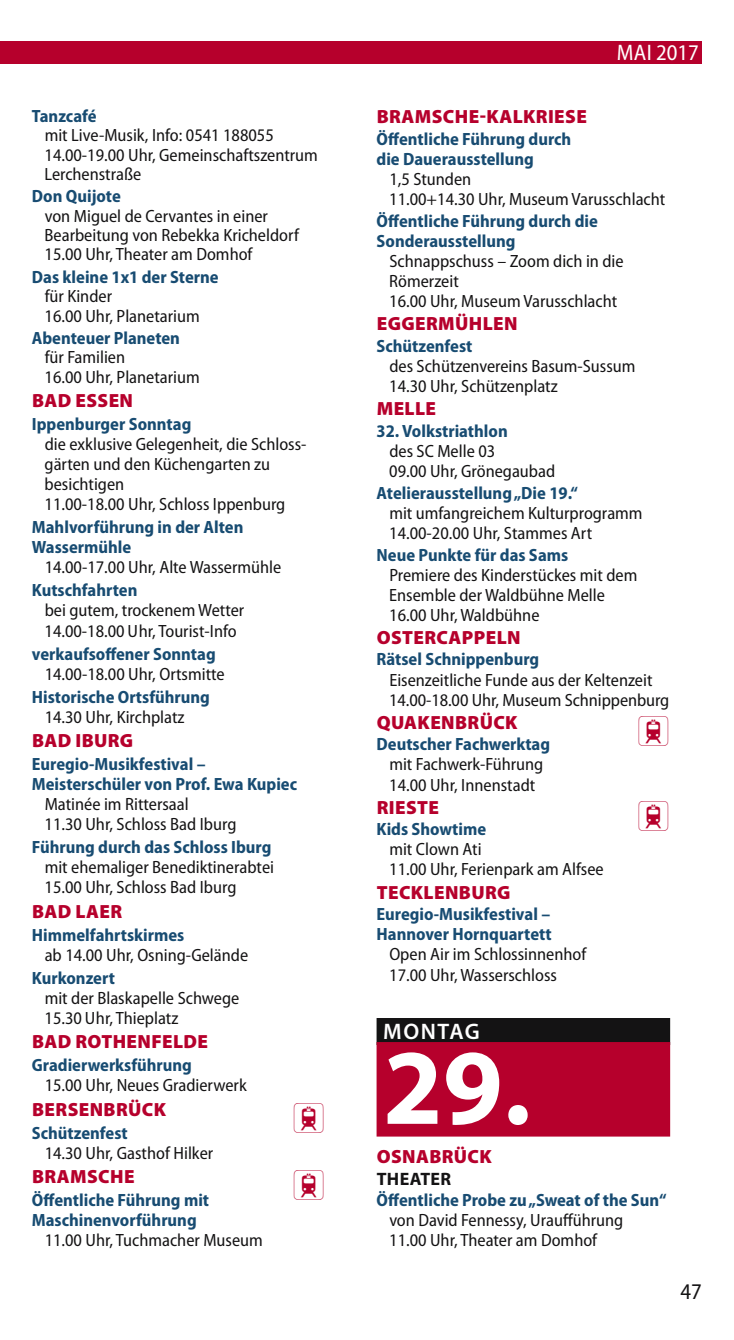
<style>
.page{position:relative;width:734px;height:1340px;background:#fff}
.page>*{position:absolute;margin:0;border:0;box-sizing:border-box;transform-origin:0 0}
.t1{font:700 108px "Myriad Pro";color:#fff}
.t2{font:31.5px "Communications P06";color:#b6002c}
.t3{font:semi-condensed 22.5px "Myriad Pro";color:#fff}
.t4{font:600 22.5px "Myriad Pro";letter-spacing:.07em;color:#fff}
.t5{font:semi-condensed 22.5px "Myriad Pro";color:#141314}
.t6{font:900 19.12px "Myriad Pro";letter-spacing:.02em;color:#b6002c}
.t7{font:700 18px "Myriad Pro";letter-spacing:.02em;color:#141314}
.t8{font:semi-condensed 17.78px/20px "Myriad Pro";color:#141314}
.t9{font:700 semi-condensed 17.78px/20px "Myriad Pro";color:#184c72}
.s1{font-weight:700;color:#184c72}
.s2{font-weight:400;color:#141314}
</style>
<div class="page">
<div style="left:0;top:41px;width:702px;height:23px;background:#b6002c"></div>
<div style="left:376px;top:1018px;width:294px;height:27px;background:#141314"></div>
<div style="left:376px;top:1042px;width:294px;height:94px;background:#b6002c"></div>
<p class="t8" style="left:45px;top:108px;width:275px;line-height:19.3px;text-indent:-13px"><span class="s1">Tanzcafé<br></span>mit Live-Musik, Info: 0541 188055<br>14.00-19.00 Uhr, Gemeinschaftszentrum<br>Lerchenstraße</p>
<p class="t8" style="left:45px;top:188px;width:256px;line-height:19.3px;text-indent:-13px"><span class="s1">Don Quijote<br></span>von Miguel de Cervantes in einer<br>Bearbeitung von Rebekka Kricheldorf<br>15.00 Uhr, Theater am Domhof</p>
<p class="t8" style="left:45px;top:269px;width:175px;line-height:19.3px;text-indent:-13px"><span class="s1">Das kleine 1x1 der Sterne </span>für Kinder<br>16.00 Uhr, Planetarium</p>
<p class="t8" style="left:45px;top:330px;width:157px;line-height:19.3px;text-indent:-13px"><span class="s1">Abenteuer Planeten </span>für Familien<br>16.00 Uhr, Planetarium</p>
<p class="t6" style="left:32px;top:389px;width:102px">BAD ESSEN</p>
<p class="t8" style="left:45px;top:415px;width:263px;text-indent:-13px"><span class="s1">Ippenburger Sonntag<br></span>die exklusive Gelegenheit, die Schloss&shy;gärten und den Küchengarten zu besichtigen<br>11.00-18.00 Uhr, Schloss Ippenburg</p>
<p class="t9" style="left:32px;top:519px;width:213px">Mahlvorführung in der Alten</p>
<p class="t9" style="left:32px;top:539px;width:101px">Wassermühle</p>
<p class="t8" style="left:45px;top:559px;width:238px">14.00-17.00 Uhr, Alte Wassermühle</p>
<p class="t8" style="left:45px;top:582px;width:201px;text-indent:-13px"><span class="s1">Kutschfahrten<br></span>bei gutem, trockenem Wetter<br>14.00-18.00 Uhr, Tourist-Info</p>
<p class="t8" style="left:45px;top:645px;width:181px;text-indent:-13px"><span class="s1">verkaufsoffener Sonntag<br></span>14.00-18.00 Uhr, Ortsmitte</p>
<p class="t9" style="left:45px;top:688px;width:167px;text-indent:-13px">Historische Ortsführung<br><span class="s2">14.30 Uhr, Kirchplatz</span></p>
<p class="t6" style="left:32px;top:729px;width:103px">BAD IBURG</p>
<p class="t9" style="left:32px;top:755px;width:175px">Euregio-Musikfestival –</p>
<p class="t9" style="left:32px;top:775px;width:266px">Meisterschüler von Prof. Ewa Kupiec</p>
<p class="t8" style="left:45px;top:795px;width:146px">Matinée im Rittersaal</p>
<p class="t8" style="left:45px;top:815px;width:193px">11.30 Uhr, Schloss Bad Iburg</p>
<p class="t8" style="left:45px;top:838px;width:231px;text-indent:-13px"><span class="s1">Führung durch das Schloss Iburg </span>mit ehemaliger Benediktinerabtei<br>15.00 Uhr, Schloss Bad Iburg</p>
<p class="t6" style="left:32px;top:899px;width:92px">BAD LAER</p>
<p class="t8" style="left:45px;top:926px;width:205px;text-indent:-13px"><span class="s1">Himmelfahrtskirmes<br></span>ab 14.00 Uhr, Osning-Gelände</p>
<p class="t8" style="left:45px;top:969px;width:196px;text-indent:-13px"><span class="s1">Kurkonzert<br></span>mit der Blaskapelle Schwege<br>15.30 Uhr, Thieplatz</p>
<p class="t6" style="left:32px;top:1030px;width:177px">BAD ROTHENFELDE</p>
<p class="t8" style="left:45px;top:1056px;width:203px;text-indent:-13px"><span class="s1">Gradierwerksführung<br></span>15.00 Uhr, Neues Gradierwerk</p>
<p class="t9" style="left:32px;top:1124px;width:97px">Schützenfest</p>
<p class="t6" style="left:32px;top:1097px;width:135px">BERSENBRÜCK</p>
<p class="t2" style="left:292px;top:1102px;width:35px">_</p>
<p class="t8" style="left:45px;top:1144px;width:170px">14.30 Uhr, Gasthof Hilker</p>
<p class="t9" style="left:32px;top:1191px;width:179px">Öffentliche Führung mit</p>
<p class="t6" style="left:32px;top:1165px;width:104px">BRAMSCHE</p>
<p class="t2" style="left:292px;top:1170px;width:35px">_</p>
<p class="t8" style="left:45px;top:1211px;width:220px;text-indent:-13px"><span class="s1">Maschinenvorführung<br></span>11.00 Uhr, Tuchmacher Museum</p>
<p class="t3" style="left:616px;top:44px;width:84px">MAI 2017</p>
<p class="t6" style="left:376px;top:105px;width:212px">BRAMSCHE-KALKRIESE</p>
<p class="t9" style="left:376px;top:130px;width:196px">Öffentliche Führung durch</p>
<p class="t9" style="left:376px;top:150px;width:159px">die Dauerausstellung</p>
<p class="t8" style="left:389px;top:170px;width:83px">1,5 Stunden</p>
<p class="t8" style="left:389px;top:190px;width:277px">11.00+14.30 Uhr, Museum Varusschlacht</p>
<p class="t9" style="left:376px;top:212px;width:223px">Öffentliche Führung durch die</p>
<p class="t9" style="left:376px;top:232px;width:140px">Sonderausstellung</p>
<p class="t8" style="left:389px;top:252px;width:236px">Schnappschuss – Zoom dich in die</p>
<p class="t8" style="left:389px;top:272px;width:71px">Römerzeit</p>
<p class="t8" style="left:389px;top:292px;width:229px">16.00 Uhr, Museum Varusschlacht</p>
<p class="t6" style="left:376px;top:312px;width:142px">EGGERMÜHLEN</p>
<p class="t8" style="left:389px;top:337px;width:248px;text-indent:-13px"><span class="s1">Schützenfest<br></span>des Schützenvereins Basum-Sussum<br>14.30 Uhr, Schützenplatz</p>
<p class="t6" style="left:376px;top:397px;width:61px">MELLE</p>
<p class="t8" style="left:389px;top:422px;width:167px;text-indent:-13px"><span class="s1">32. Volkstriathlon<br></span>des SC Melle 03<br>09.00 Uhr, Grönegaubad</p>
<p class="t8" style="left:389px;top:484px;width:255px;text-indent:-13px"><span class="s1">Atelierausstellung „Die 19.“<br></span>mit umfangreichem Kulturprogramm<br>14.00-20.00 Uhr, Stammes Art</p>
<p class="t8" style="left:389px;top:546px;width:250px;text-indent:-13px"><span class="s1">Neue Punkte für das Sams<br></span>Premiere des Kinderstückes mit dem<br>Ensemble der Waldbühne Melle<br>16.00 Uhr, Waldbühne</p>
<p class="t6" style="left:376px;top:626px;width:145px">OSTERCAPPELN</p>
<p class="t8" style="left:389px;top:651px;width:281px;text-indent:-13px"><span class="s1">Rätsel Schnippenburg<br></span>Eisenzeitliche Funde aus der Keltenzeit<br>14.00-18.00 Uhr, Museum Schnippenburg</p>
<p class="t9" style="left:376px;top:736px;width:175px">Deutscher Fachwerktag</p>
<p class="t6" style="left:376px;top:710px;width:142px">QUAKENBRÜCK</p>
<p class="t2" style="left:636px;top:715px;width:35px">_</p>
<p class="t8" style="left:389px;top:756px;width:156px">mit Fachwerk-Führung<br>14.00 Uhr, Innenstadt</p>
<p class="t9" style="left:376px;top:821px;width:111px">Kids Showtime</p>
<p class="t6" style="left:376px;top:795px;width:64px">RIESTE</p>
<p class="t2" style="left:636px;top:800px;width:35px">_</p>
<p class="t8" style="left:389px;top:841px;width:216px">mit Clown Ati<br>11.00 Uhr, Ferienpark am Alfsee</p>
<p class="t6" style="left:376px;top:880px;width:135px">TECKLENBURG</p>
<p class="t9" style="left:376px;top:905px;width:175px">Euregio-Musikfestival –</p>
<p class="t9" style="left:376px;top:926px;width:176px">Hannover Hornquartett</p>
<p class="t8" style="left:389px;top:946px;width:198px">Open Air im Schlossinnenhof</p>
<p class="t8" style="left:389px;top:966px;width:169px">17.00 Uhr, Wasserschloss</p>
<p class="t4" style="left:383px;top:1017px;width:98px">MONTAG</p>
<p class="t1" style="left:383px;top:1023px;width:149px">29.</p>
<p class="t6" style="left:376px;top:1144px;width:117px">OSNABRÜCK</p>
<p class="t7" style="left:376px;top:1168px;width:76px">THEATER</p>
<p class="t8" style="left:389px;top:1191px;width:279px;text-indent:-13px"><span class="s1">Öffentliche Probe zu „Sweat of the Sun“ </span>von David Fennessy, Uraufführung<br>11.00 Uhr, Theater am Domhof</p>
<p class="t5" style="left:680px;top:1283px;width:23px">47</p>
</div>
